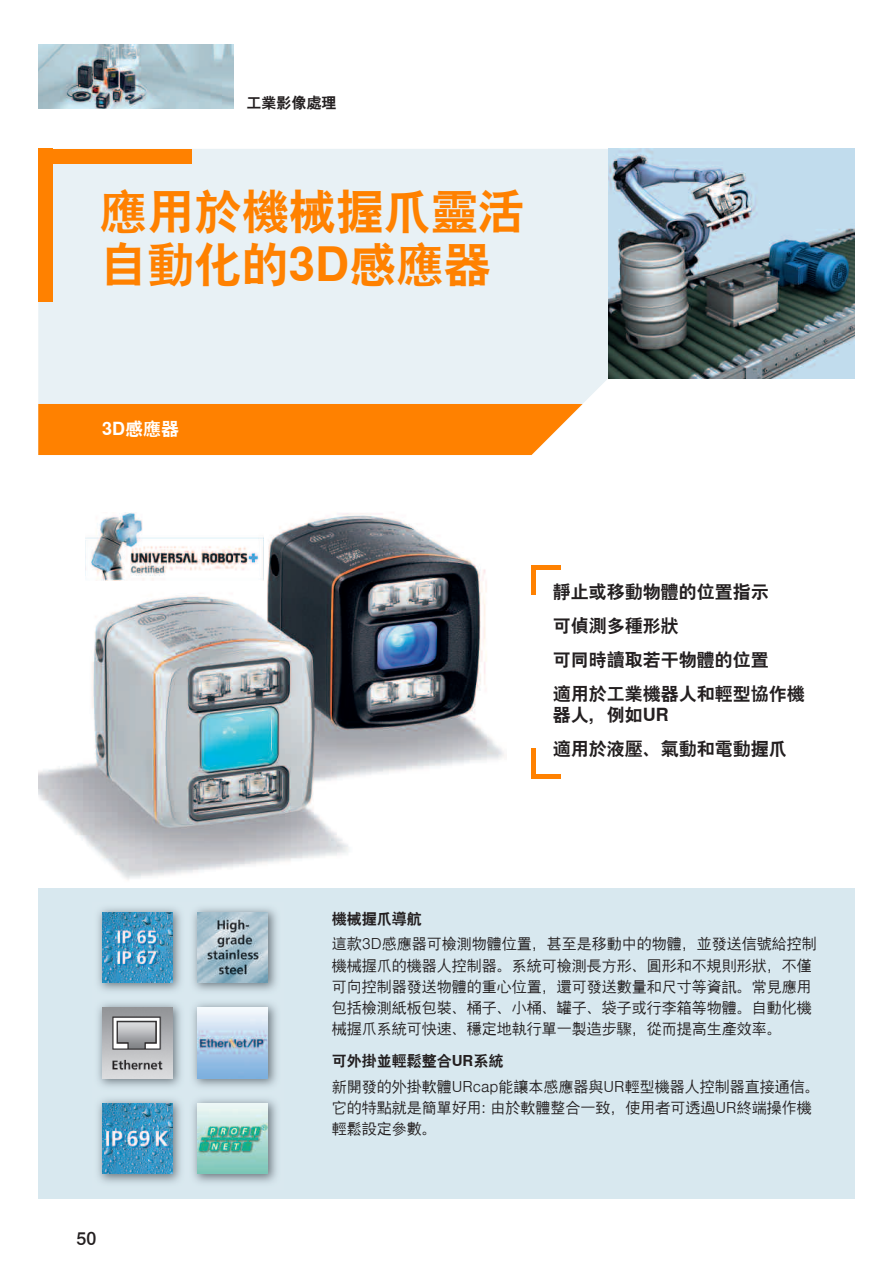
<style>
.page{position:relative;width:893px;height:1263px;background:#fff}
.page>*{position:absolute;margin:0;border:0;box-sizing:border-box;transform-origin:0 0}
.t1{font:700 47.25px/53.1px "Nimbus Sans Global";color:#ff8100}
.t2{font:700 18px/34px "Nimbus Sans Global";color:#231f20}
.t3{font:700 18px "Nimbus Sans Global";color:#fff}
.t4{font:500 18px "Nimbus Sans Global";color:#231f20}
.t5{font:300 15px/21.3px "Nimbus Sans Global";color:#231f20}
.t6{font:700 15px "Nimbus Sans Global";color:#231f20}
</style>
<div class="page">
<img style="left:38px;top:513px;width:468px;height:376px">
<div style="left:38px;top:889px;width:817px;height:310px;background:#d8e8ef"></div>
<div style="left:38px;top:149px;width:570px;height:255px;background:#e8f1f5"></div>
<img style="left:608px;top:149px;width:247px;height:229px">
<div style="left:38px;top:404px;width:545px;height:51px;background:#ff8100"></div>
<div style="left:38px;top:149px;width:153px;height:15px;background:#ff8100"></div>
<div style="left:38px;top:149px;width:15px;height:153px;background:#ff8100"></div>
<img style="left:98px;top:908px;width:179px;height:275px">
<img style="left:102px;top:912px;width:70px;height:70px">
<img style="left:188px;top:908px;width:1px;height:275px">
<img style="left:198px;top:912px;width:70px;height:70px">
<img style="left:102px;top:1008px;width:70px;height:70px">
<img style="left:189px;top:998px;width:88px;height:1px">
<img style="left:198px;top:1008px;width:70px;height:70px">
<img style="left:102px;top:1103px;width:70px;height:71px">
<img style="left:189px;top:1093px;width:88px;height:1px">
<img style="left:198px;top:1103px;width:70px;height:71px">
<hr style="left:531px;top:566px;width:30px;height:4px;background:#ff8100">
<div style="left:531px;top:566px;width:5px;height:29px;background:#ff8100"></div>
<hr style="left:531px;top:774px;width:30px;height:4px;background:#ff8100">
<div style="left:531px;top:748px;width:5px;height:30px;background:#ff8100"></div>
<img style="left:38px;top:45px;width:196px;height:63px">
<img style="left:85px;top:512px;width:179px;height:68px">
<p class="t6" style="left:247px;top:93px;width:91px">工業影像處理</p>
<h1 class="t1" style="left:100px;top:184px;width:427px">應用於機械握爪靈活自動化的3D感應器</h1>
<p class="t3" style="left:102px;top:417px;width:79px">3D感應器</p>
<p class="t4" style="left:77px;top:1227px;width:22px">50</p>
<p class="t2" style="left:553px;top:574px;width:253px">靜止或移動物體的位置指示<br>可偵測多種形狀<br>可同時讀取若干物體的位置<br>適用於工業機器人和輕型協作機</p>
<p class="t2" style="left:553px;top:697px;width:235px">器人，例如UR<br>適用於液壓、氣動和電動握爪</p>
<p class="t6" style="left:332px;top:909px;width:91px">機械握爪導航</p>
<p class="t5" style="left:332px;top:933px;width:487px">這款3D感應器可檢測物體位置，甚至是移動中的物體，並發送信號給控制機械握爪的機器人控制器。系統可檢測長方形、圓形和不規則形狀，不僅可向控制器發送物體的重心位置，還可發送數量和尺寸等資訊。常見應用包括檢測紙板包裝、桶子、小桶、罐子、袋子或行李箱等物體。自動化機械握爪系統可快速、穩定地執行單一製造步驟，從而提高生產效率。</p>
<p class="t6" style="left:332px;top:1052px;width:173px">可外掛並輕鬆整合UR系統</p>
<p class="t5" style="left:332px;top:1075px;width:489px">新開發的外掛軟體URcap能讓本感應器與UR輕型機器人控制器直接通信。它的特點就是簡單好用: 由於軟體整合一致，使用者可透過UR終端操作機輕鬆設定參數。</p>
</div>
